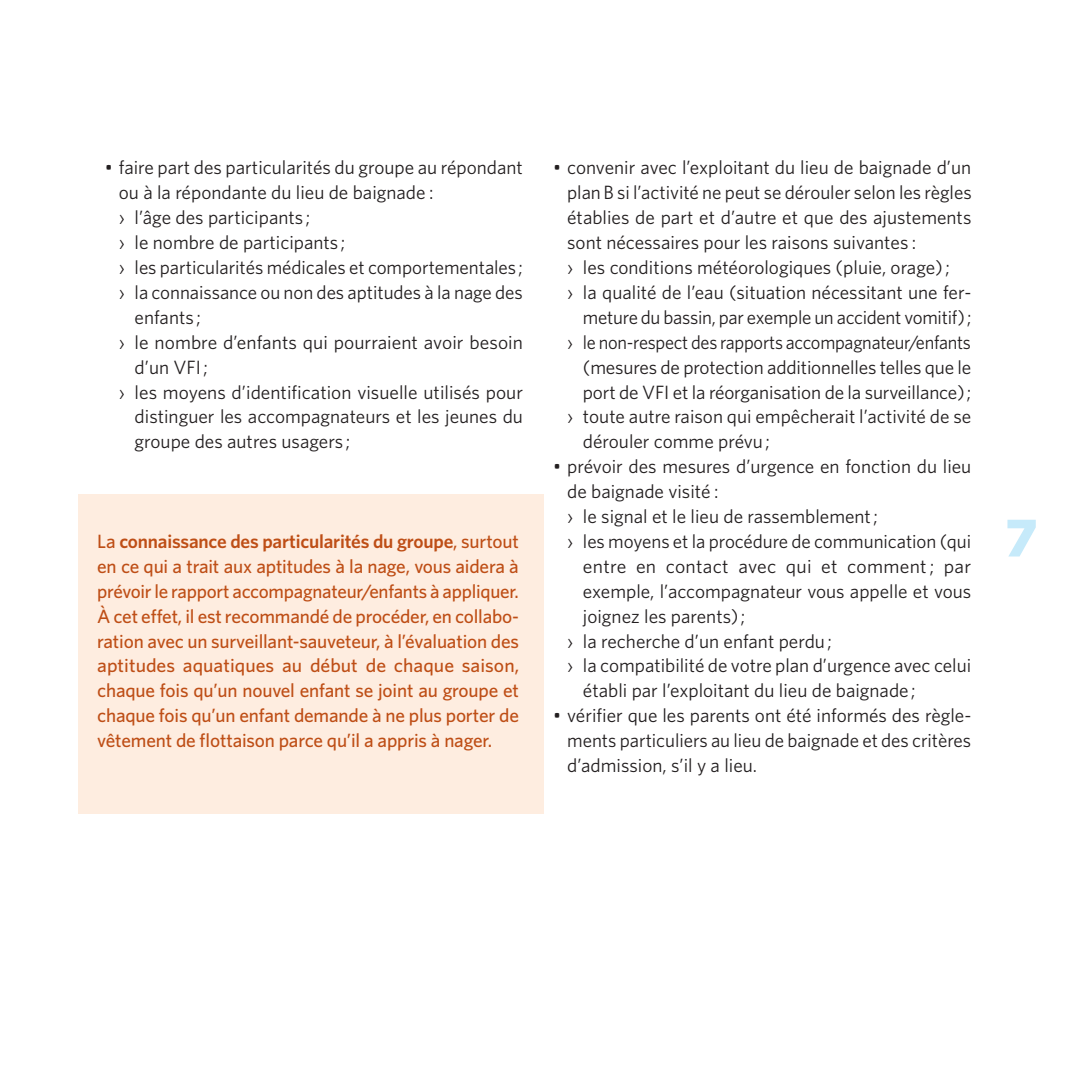
<style>
.page{position:relative;width:1071px;height:1071px;background:#fff}
.page>*{position:absolute;margin:0;border:0;box-sizing:border-box;transform-origin:0 0}
.t1{font:900 52.5px "Gotham";color:#c6eafa}
.t2{font:19.25px/24.8px "Whitney";color:#231f20;text-align:justify}
.t3{font:500 19.25px/24.8px "Whitney";letter-spacing:-.01em;color:#be4e16;text-align:justify}
.s1{font-weight:600}
</style>
<div class="page">
<div style="left:78px;top:494px;width:465px;height:320px;background:#feede0"></div>
<p class="t2" style="left:105px;top:155px;width:420px">• faire part des particularités du groupe au répondant</p>
<p class="t2" style="left:119px;top:180px;width:316px">ou à la répondante du lieu de baignade :</p>
<p class="t2" style="left:119px;top:205px;width:193px">› l’âge des participants ;</p>
<p class="t2" style="left:119px;top:229px;width:228px">› le nombre de participants ;</p>
<p class="t2" style="left:119px;top:254px;width:406px">› les particularités médicales et comportementales ;</p>
<p class="t2" style="left:119px;top:279px;width:405px">› la connaissance ou non des aptitudes à la nage des</p>
<p class="t2" style="left:135px;top:304px;width:68px">enfants ;</p>
<p class="t2" style="left:119px;top:329px;width:406px">› le nombre d’enfants qui pourraient avoir besoin</p>
<p class="t2" style="left:135px;top:354px;width:75px">d’un VFI ;</p>
<p class="t2" style="left:119px;top:379px;width:406px">› les moyens d’identification visuelle utilisés pour</p>
<p class="t2" style="left:135px;top:404px;width:390px">distinguer les accompagnateurs et les jeunes du</p>
<p class="t2" style="left:135px;top:429px;width:217px">groupe des autres usagers ;</p>
<p class="t3" style="left:97px;top:529px;width:423px">La <span class="s1">connaissance des particularités du groupe</span>, surtout en ce qui a trait aux aptitudes à la nage, vous aidera à prévoir le rapport accompagnateur/enfants à appliquer.<br>À cet effet, il est recommandé de procéder, en collabo&shy;ration avec un surveillant-sauveteur, à l’évaluation des aptitudes aquatiques au début de chaque saison, chaque fois qu’un nouvel enfant se joint au groupe et chaque fois qu’un enfant demande à ne plus porter de vêtement de flottaison parce qu’il a appris à nager.</p>
<p class="t2" style="left:553px;top:155px;width:420px">• convenir avec l’exploitant du lieu de baignade d’un</p>
<p class="t2" style="left:567px;top:180px;width:406px">plan B si l’activité ne peut se dérouler selon les règles</p>
<p class="t2" style="left:567px;top:205px;width:406px">établies de part et d’autre et que des ajustements</p>
<p class="t2" style="left:567px;top:229px;width:351px">sont nécessaires pour les raisons suivantes :</p>
<p class="t2" style="left:567px;top:254px;width:384px">› les conditions météorologiques (pluie, orage) ;</p>
<p class="t2" style="left:567px;top:279px;width:406px">› la qualité de l’eau (situation nécessitant une fer-</p>
<p class="t2" style="left:583px;top:304px;width:390px">meture du bassin, par exemple un accident vomitif) ;</p>
<p class="t2" style="left:567px;top:329px;width:405px">› le non-respect des rapports accompagnateur/enfants</p>
<p class="t2" style="left:583px;top:354px;width:390px">(mesures de protection additionnelles telles que le</p>
<p class="t2" style="left:583px;top:379px;width:390px">port de VFI et la réorganisation de la surveillance) ;</p>
<p class="t2" style="left:567px;top:404px;width:406px">› toute autre raison qui empêcherait l’activité de se</p>
<p class="t2" style="left:583px;top:429px;width:189px">dérouler comme prévu ;</p>
<p class="t2" style="left:553px;top:454px;width:420px">• prévoir des mesures d’urgence en fonction du lieu</p>
<p class="t2" style="left:567px;top:479px;width:153px">de baignade visité :</p>
<p class="t2" style="left:567px;top:503px;width:312px">› le signal et le lieu de rassemblement ;</p>
<p class="t2" style="left:567px;top:528px;width:406px">› les moyens et la procédure de communication (qui</p>
<p class="t2" style="left:583px;top:553px;width:390px">entre en contact avec qui et comment ; par</p>
<p class="t2" style="left:583px;top:578px;width:390px">exemple, l’accompagnateur vous appelle et vous</p>
<p class="t2" style="left:583px;top:603px;width:164px">joignez les parents) ;</p>
<p class="t2" style="left:567px;top:628px;width:266px">› la recherche d’un enfant perdu ;</p>
<p class="t2" style="left:567px;top:653px;width:406px">› la compatibilité de votre plan d’urgence avec celui</p>
<p class="t2" style="left:583px;top:678px;width:334px">établi par l’exploitant du lieu de baignade ;</p>
<p class="t2" style="left:567px;top:703px;width:406px;text-indent:-14px">• vérifier que les parents ont été informés des règle&shy;ments particuliers au lieu de baignade et des critères d’admission, s’il y a lieu.</p>
<h1 class="t1" style="left:1005px;top:502px;width:34px">7</h1>
</div>
